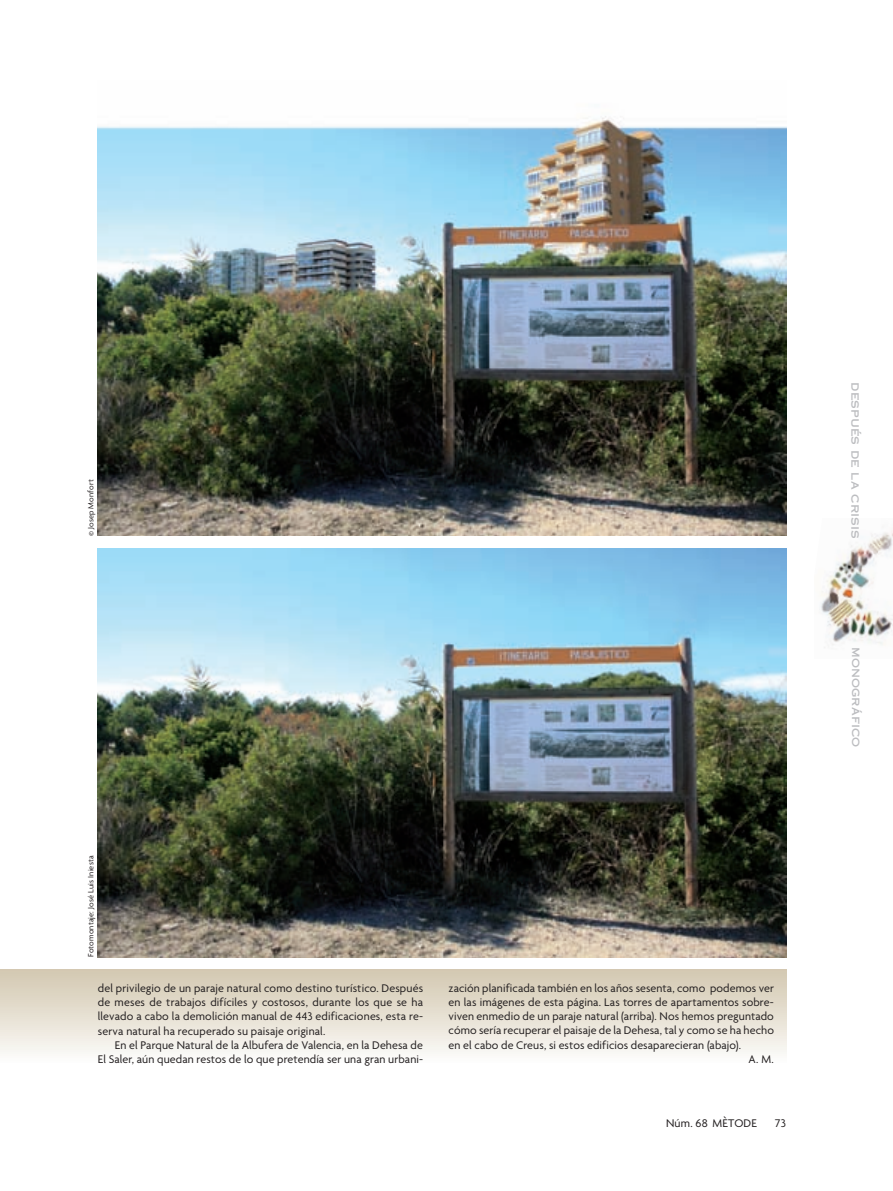
<style>
.page{position:relative;width:893px;height:1191px;background:#fff}
.page>*{position:absolute;margin:0;border:0;box-sizing:border-box;transform-origin:0 0}
.t1{font:12px/14.2px "Agenda";letter-spacing:.01em;color:#231f20;text-align:justify}
.t2{font:12px "Copperplate Thirty One AB";letter-spacing:.005em;color:#bcbdc0}
.t3{font:8.25px "Agenda";letter-spacing:.02em;color:#231f20}
</style>
<div class="page">
<img style="left:820px;top:530px;width:73px;height:118px">
<img style="left:98px;top:116px;width:689px;height:420px">
<img style="left:98px;top:549px;width:689px;height:408px">
<div style="left:0;top:969px;width:787px;height:94px;background:linear-gradient(to bottom,#d2c7af,#fcfcfa)"></div>
<p class="t3" style="left:88px;top:536px;width:58px;rotate:-90deg">© Josep Monfort</p>
<p class="t3" style="left:88px;top:957px;width:103px;rotate:-90deg">Fotomontaje: José Luis Iniesta</p>
<p class="t1" style="left:98px;top:981px;width:327px">del privilegio de un paraje natural como destino turístico. Después de meses de trabajos difíciles y costosos, durante los que se ha llevado a cabo la demolición manual de 443 edificaciones, esta re&shy;serva natural ha recuperado su paisaje original.</p>
<p class="t1" style="left:98px;top:1038px;width:327px;text-align:right">En el Parque Natural de la Albufera de Valencia, en la Dehesa de<br>El Saler, aún quedan restos de lo que pretendía ser una gran urbani-</p>
<p class="t1" style="left:449px;top:981px;width:327px">zación planificada también en los años sesenta, como podemos ver</p>
<p class="t1" style="left:449px;top:996px;width:327px">en las imágenes de esta página. Las torres de apartamentos sobre-</p>
<p class="t1" style="left:449px;top:1010px;width:327px">viven enmedio de un paraje natural (arriba). Nos hemos preguntado</p>
<p class="t1" style="left:449px;top:1024px;width:327px">cómo sería recuperar el paisaje de la Dehesa, tal y como se ha hecho</p>
<p class="t1" style="left:449px;top:1038px;width:294px">en el cabo de Creus, si estos edificios desaparecieran (abajo).</p>
<p class="t1" style="left:748px;top:1053px;width:27px">A. M.</p>
<p class="t1" style="left:666px;top:1116px;width:92px">Núm. 68 MÈTODE</p>
<p class="t1" style="left:775px;top:1116px;width:12px">73</p>
<p class="t2" style="left:863px;top:382px;width:158px;rotate:90deg">después de la crisis</p>
<p class="t2" style="left:863px;top:647px;width:102px;rotate:90deg">monográfico</p>
</div>
